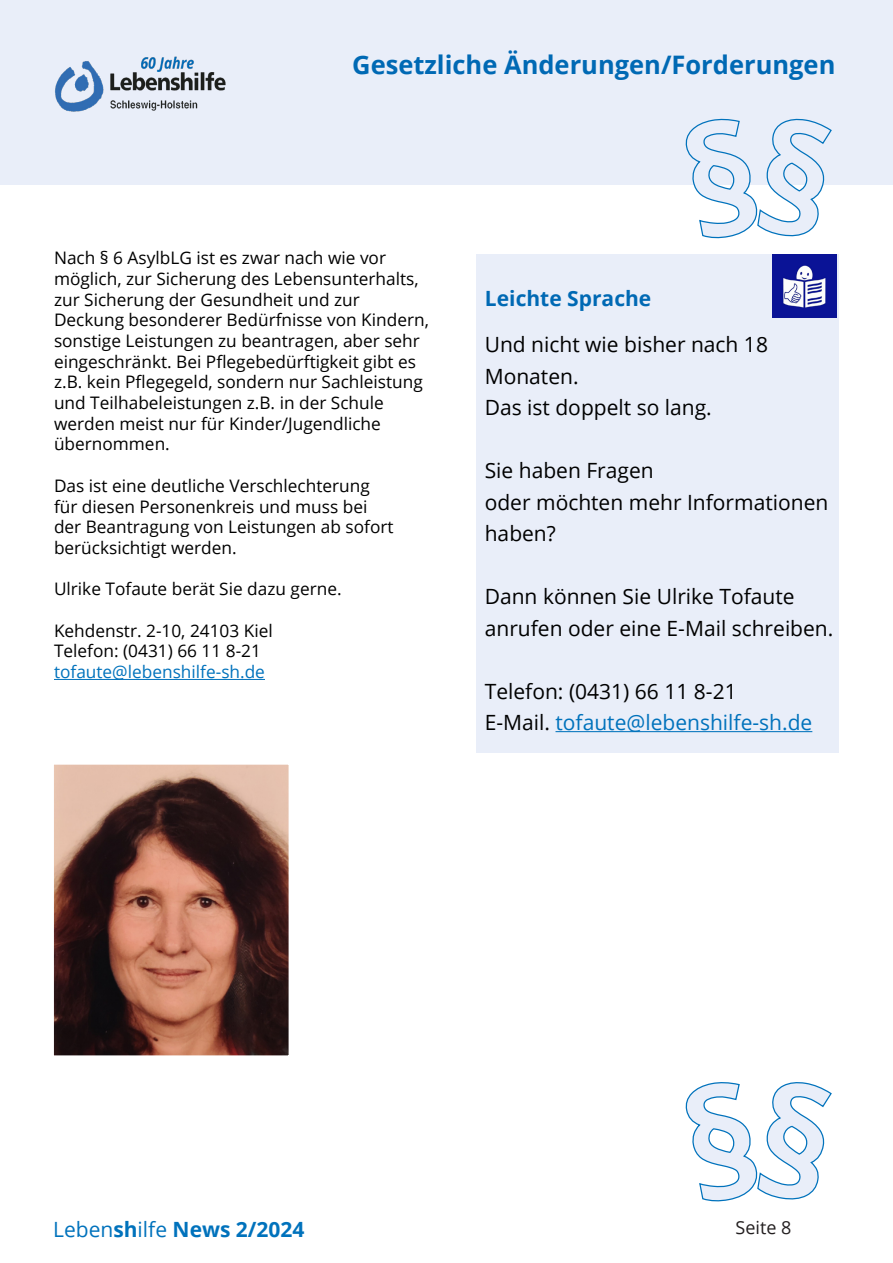
<style>
.page{position:relative;width:893px;height:1263px;background:#fff}
.page>*{position:absolute;margin:0;border:0;box-sizing:border-box;transform-origin:0 0}
.Rubriküberschrift{font:700 25.5px "Open Sans";color:#0069b4}
.Leichte_Sprache{font:21px/31.5px "Open Sans";color:#000}
.Leichte_Sprache-2{font:21px "Open Sans";color:#0072bc}
.t1{font:700 21px "Open Sans";color:#0072bc}
.Leichte_Sprache-3{font:700 21px "Open Sans";color:#0069b4}
.t2{font:18px "Open Sans";color:#231f20}
.Artikel{font:17.25px/20.7px "Open Sans";color:#000}
.Artikel-2{font:17.25px "Open Sans";color:#0072bc}
.s1{color:#000}
.s2{font-weight:400}
</style>
<div class="page">
<div style="left:0;top:0;width:893px;height:185px;background:#e9eef9"></div>
<img style="left:55px;top:56px;width:171px;height:56px">
<svg style="left:685px;top:118px;width:147px;height:120px"></svg>
<div style="left:476px;top:254px;width:363px;height:499px;background:#e9eef9"></div>
<hr style="left:54px;top:679px;width:211px;height:1px;background:#0072bc">
<hr style="left:555px;top:731px;width:257px;height:1px;background:#0072bc">
<img style="left:55px;top:765px;width:233px;height:290px">
<div style="left:45px;top:755px;width:253px;height:310px;border:9px solid #fff"></div>
<img style="left:772px;top:254px;width:64px;height:64px">
<svg style="left:685px;top:1082px;width:147px;height:119px"></svg>
<p class="Rubriküberschrift" style="left:352px;top:46px;width:485px">Gesetzliche Änderungen/Forderungen</p>
<p class="Artikel" style="left:54px;top:247px;width:376px">Nach § 6 AsylbLG ist es zwar nach wie vor möglich, zur Sicherung des Lebensunterhalts, zur Sicherung der Gesundheit und zur Deckung besonderer Bedürfnisse von Kindern, sonstige Leistungen zu beantragen, aber sehr eingeschränkt. Bei Pflegebedürftigkeit gibt es z.B. kein Pflegegeld, sondern nur Sachleistung und Teilhabeleistungen z.B. in der Schule werden meist nur für Kinder/Jugendliche übernommen.</p>
<p class="Artikel" style="left:54px;top:475px;width:341px">Das ist eine deutliche Verschlechterung für diesen Personenkreis und muss bei der Beantragung von Leistungen ab sofort berücksichtigt werden.</p>
<p class="Artikel" style="left:54px;top:578px;width:289px">Ulrike Tofaute berät Sie dazu gerne.</p>
<p class="Artikel" style="left:54px;top:620px;width:220px">Kehdenstr. 2-10, 24103 Kiel</p>
<p class="Artikel" style="left:54px;top:640px;width:208px">Telefon: (0431) 66 11 8-21</p>
<p class="Artikel-2" style="left:54px;top:660px;width:212px">tofaute@lebenshilfe-sh.de</p>
<p class="Leichte_Sprache-3" style="left:485px;top:284px;width:168px">Leichte Sprache</p>
<p class="Leichte_Sprache" style="left:485px;top:328px;width:285px">Und nicht wie bisher nach 18<br>Monaten.</p>
<p class="Leichte_Sprache" style="left:485px;top:391px;width:229px">Das ist doppelt so lang.</p>
<p class="Leichte_Sprache" style="left:485px;top:454px;width:170px">Sie haben Fragen</p>
<p class="Leichte_Sprache" style="left:485px;top:486px;width:345px">oder möchten mehr Informationen haben?</p>
<p class="Leichte_Sprache" style="left:485px;top:580px;width:350px">Dann können Sie Ulrike Tofaute anrufen oder eine E-Mail schreiben.</p>
<p class="Leichte_Sprache" style="left:485px;top:675px;width:253px">Telefon: (0431) 66 11 8-21</p>
<p class="Leichte_Sprache-2" style="left:485px;top:708px;width:329px"><span class="s1">E-Mail.</span> tofaute@lebenshilfe-sh.de</p>
<p class="t1" style="left:53px;top:1214px;width:253px"><span class="s2">Leben</span>sh<span class="s2">ilfe</span> News 2/2024</p>
<p class="t2" style="left:736px;top:1215px;width:57px">Seite 8</p>
</div>
